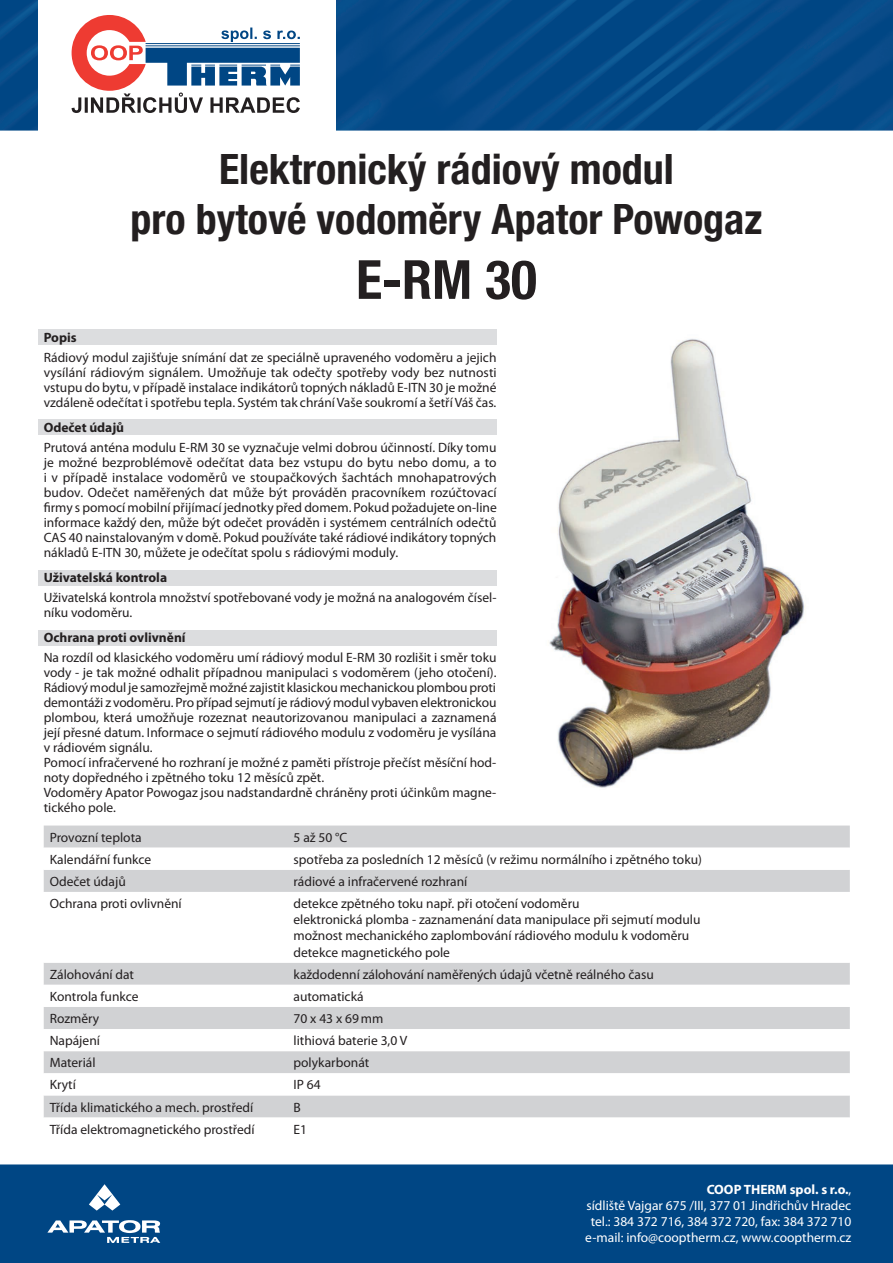
<style>
.page{position:relative;width:893px;height:1263px;background:#fff}
.page>*{position:absolute;margin:0;border:0;box-sizing:border-box;transform-origin:0 0}
.t1{font:700 condensed 54px "Helvetica Neue CE";color:#231f20}
.t2{font:700 condensed 42px/50.4px "Helvetica Neue CE";color:#231f20;text-align:center}
.t3{font:13.5px/15px "Myriad Pro";color:#231f20}
.t4{font:13.5px/16.2px "Myriad Pro";color:#fff;text-align:right}
.t5{font:700 13.5px "Myriad Pro";color:#231f20}
.s1{font-weight:700}
</style>
<div class="page">
<img style="left:0;top:0;width:893px;height:1263px">
<svg style="left:89px;top:1184px;width:31px;height:26px"></svg>
<svg style="left:47px;top:1220px;width:113px;height:23px"></svg>
<div style="left:38px;top:571px;width:458px;height:15px;background:#dcdddf"></div>
<div style="left:38px;top:420px;width:458px;height:15px;background:#dcdddf"></div>
<svg style="left:44px;top:825px;width:806px;height:23px;background:#d3d4d5"></svg>
<svg style="left:44px;top:848px;width:806px;height:292px"></svg>
<div style="left:38px;top:330px;width:458px;height:15px;background:#dcdddf"></div>
<div style="left:38px;top:630px;width:458px;height:15px;background:#dcdddf"></div>
<img style="left:540px;top:330px;width:274px;height:467px">
<div style="left:38px;top:0;width:297px;height:133px;background:#fff"></div>
<svg style="left:72px;top:15px;width:228px;height:98px"></svg>
<h2 class="t2" style="left:131px;top:147px;width:633px">Elektronický rádiový modul<br>pro bytové vodoměry Apator Powogaz</h2>
<h1 class="t1" style="left:356px;top:247px;width:182px">E-RM 30</h1>
<p class="t5" style="left:44px;top:330px;width:34px">Popis</p>
<p class="t3" style="left:44px;top:350px;width:454px;text-align:justify">Rádiový modul zajišťuje snímání dat ze speciálně upraveného vodoměru a jejich vysílání rádiovým signálem. Umožňuje tak odečty spotřeby vody bez nutnosti vstupu do bytu, v případě instalace indikátorů topných nákladů E-ITN 30 je možné vzdáleně odečítat i spotřebu tepla. Systém tak chrání Vaše soukromí a šetří Váš čas.</p>
<p class="t5" style="left:44px;top:420px;width:82px">Odečet údajů</p>
<p class="t3" style="left:44px;top:440px;width:454px;text-align:justify">Prutová anténa modulu E-RM 30 se vyznačuje velmi dobrou účinností. Díky tomu je možné bezproblémově odečítat data bez vstupu do bytu nebo domu, a to i v případě instalace vodoměrů ve stoupačkových šachtách mnohapatrových budov. Odečet naměřených dat může být prováděn pracovníkem rozúčtovací firmy s pomocí mobilní přijímací jednotky před domem. Pokud požadujete on-line informace každý den, může být odečet prováděn i systémem centrálních odečtů CAS 40 nainstalovaným v domě. Pokud používáte také rádiové indikátory topných nákladů E-ITN 30, můžete je odečítat spolu s rádiovými moduly.</p>
<p class="t5" style="left:44px;top:570px;width:125px">Uživatelská kontrola</p>
<p class="t3" style="left:44px;top:590px;width:454px">Uživatelská kontrola množství spotřebované vody je možná na analogovém čísel&shy;níku vodoměru.</p>
<p class="t5" style="left:44px;top:630px;width:143px">Ochrana proti ovlivnění</p>
<p class="t3" style="left:44px;top:650px;width:454px">Na rozdíl od klasického vodoměru umí rádiový modul E-RM 30 rozlišit i směr toku vody - je tak možné odhalit případnou manipulaci s vodoměrem (jeho otočení).<br>Rádiový modul je samozřejmě možné zajistit klasickou mechanickou plombou proti demontáži z vodoměru. Pro případ sejmutí je rádiový modul vybaven elektronickou plombou, která umožňuje rozeznat neautorizovanou manipulaci a zaznamená její přesné datum. Informace o sejmutí rádiového modulu z vodoměru je vysílána v rádiovém signálu.<br>Pomocí infračervené ho rozhraní je možné z paměti přístroje přečíst měsíční hod&shy;noty dopředného i zpětného toku 12 měsíců zpět.<br>Vodoměry Apator Powogaz jsou nadstandardně chráněny proti účinkům magne&shy;tického pole.</p>
<p class="t3" style="left:50px;top:830px;width:93px">Provozní teplota</p>
<p class="t3" style="left:294px;top:830px;width:55px">5 až 50 °C</p>
<p class="t3" style="left:50px;top:852px;width:103px">Kalendářní funkce</p>
<p class="t3" style="left:294px;top:852px;width:410px">spotřeba za posledních 12 měsíců (v režimu normálního i zpětného toku)</p>
<p class="t3" style="left:50px;top:874px;width:78px">Odečet údajů</p>
<p class="t3" style="left:294px;top:874px;width:175px">rádiové a infračervené rozhraní</p>
<p class="t3" style="left:50px;top:896px;width:134px">Ochrana proti ovlivnění</p>
<p class="t3" style="left:294px;top:896px;width:408px;line-height:16.2px">detekce zpětného toku např. při otočení vodoměru<br>elektronická plomba - zaznamenání data manipulace při sejmutí modulu možnost mechanického zaplombování rádiového modulu k vodoměru detekce magnetického pole</p>
<p class="t3" style="left:50px;top:967px;width:86px">Zálohování dat</p>
<p class="t3" style="left:294px;top:967px;width:362px">každodenní zálohování naměřených údajů včetně reálného času</p>
<p class="t3" style="left:50px;top:989px;width:90px">Kontrola funkce</p>
<p class="t3" style="left:294px;top:989px;width:72px">automatická</p>
<p class="t3" style="left:50px;top:1011px;width:51px">Rozměry</p>
<p class="t3" style="left:294px;top:1011px;width:91px">70 x 43 x 69mm</p>
<p class="t3" style="left:50px;top:1033px;width:52px">Napájení</p>
<p class="t3" style="left:294px;top:1033px;width:115px">lithiová baterie 3,0 V</p>
<p class="t3" style="left:50px;top:1055px;width:47px">Materiál</p>
<p class="t3" style="left:294px;top:1055px;width:77px">polykarbonát</p>
<p class="t3" style="left:50px;top:1078px;width:28px">Krytí</p>
<p class="t3" style="left:294px;top:1078px;width:29px">IP 64</p>
<p class="t3" style="left:50px;top:1100px;width:205px">Třída klimatického a mech. prostředí</p>
<p class="t3" style="left:294px;top:1100px;width:9px">B</p>
<p class="t3" style="left:50px;top:1122px;width:206px">Třída elektromagnetického prostředí</p>
<p class="t3" style="left:294px;top:1122px;width:15px">E1</p>
<p class="t4" style="left:585px;top:1181px;width:267px"><span class="s1">COOP THERM spol. s r.o.</span>,<br>sídliště Vajgar 675 /III, 377 01 Jindřichův Hradec tel.: 384 372 716, 384 372 720, fax: 384 372 710 e-mail: info@cooptherm.cz, www.cooptherm.cz</p>
</div>
